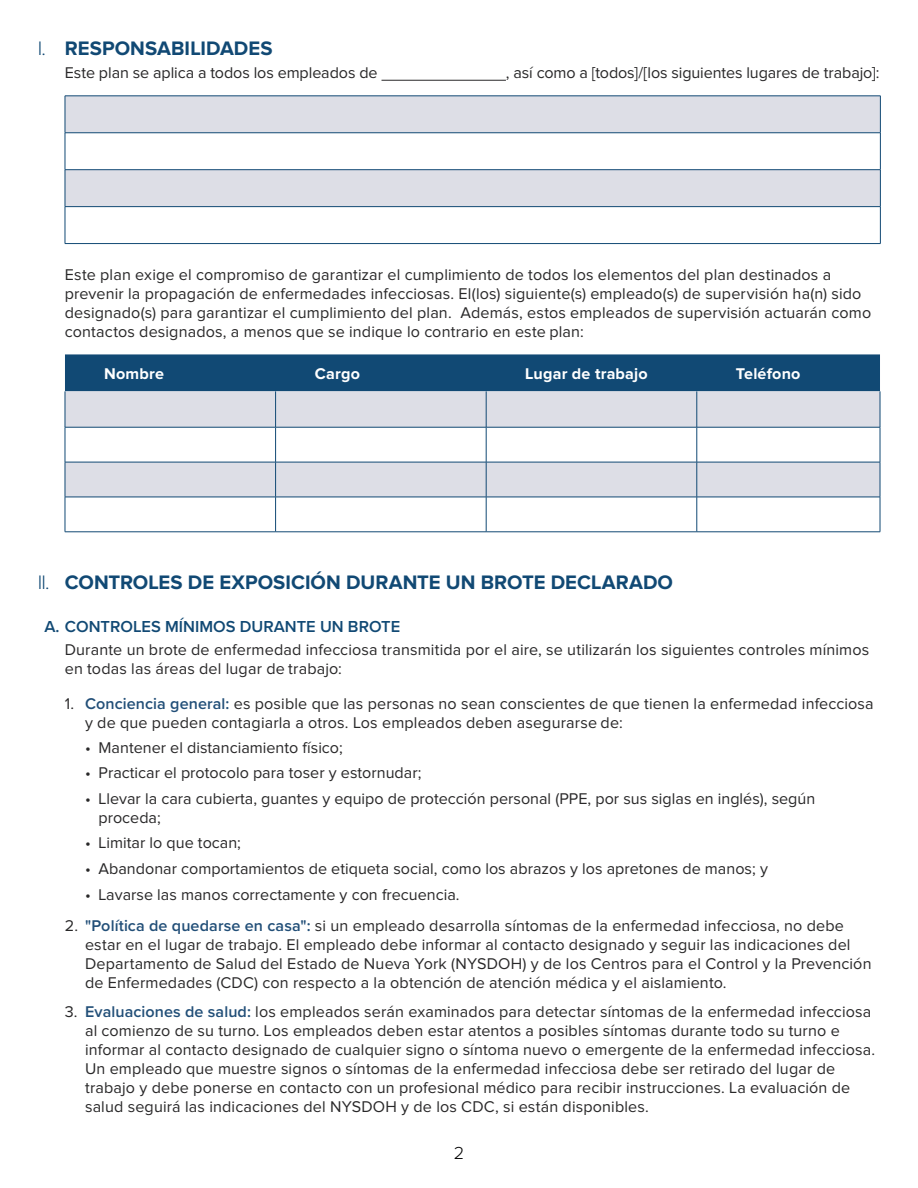
<style>
.page{position:relative;width:918px;height:1188px;background:#fff}
.page>*{position:absolute;margin:0;border:0;box-sizing:border-box;transform-origin:0 0}
.t1{font:700 20.25px "Proxima Nova";color:#114974}
.t2{font:300 18px "Proxima Nova";color:#000}
.t3{font:600 16.5px "Proxima Nova";color:#114974}
.t4{font:16.2px/18.9px "Proxima Nova";letter-spacing:.01em;color:#292829}
.t5{font:700 16.2px "Proxima Nova";letter-spacing:.01em;color:#fff}
.s1{font-weight:300}
.s2{font-weight:600;color:#224f78}
</style>
<div class="page">
<hr style="left:382px;top:80px;width:124px;height:1px;background:#292829">
<svg style="left:66px;top:97px;width:814px;height:109px;fill:#dddee6"></svg>
<hr style="left:65px;top:96px;width:816px;height:1px;background:#114974">
<hr style="left:65px;top:133px;width:816px;height:1px;background:#114974">
<hr style="left:65px;top:169px;width:816px;height:1px;background:#114974">
<hr style="left:65px;top:206px;width:816px;height:1px;background:#114974">
<hr style="left:65px;top:243px;width:816px;height:1px;background:#114974">
<hr style="left:65px;top:96px;width:1px;height:37px;background:#114974">
<hr style="left:880px;top:96px;width:1px;height:37px;background:#114974">
<hr style="left:65px;top:133px;width:1px;height:37px;background:#114974">
<hr style="left:880px;top:133px;width:1px;height:37px;background:#114974">
<hr style="left:65px;top:170px;width:1px;height:36px;background:#114974">
<hr style="left:880px;top:170px;width:1px;height:36px;background:#114974">
<hr style="left:65px;top:207px;width:1px;height:36px;background:#114974">
<hr style="left:880px;top:207px;width:1px;height:36px;background:#114974">
<div style="left:65px;top:354px;width:815px;height:37px;background:#114974"></div>
<svg style="left:66px;top:391px;width:814px;height:106px;fill:#dddee6"></svg>
<hr style="left:65px;top:497px;width:1px;height:35px;background:#114974">
<hr style="left:275px;top:497px;width:1px;height:35px;background:#114974">
<hr style="left:486px;top:497px;width:1px;height:35px;background:#114974">
<hr style="left:697px;top:497px;width:1px;height:35px;background:#114974">
<hr style="left:880px;top:497px;width:1px;height:35px;background:#114974">
<hr style="left:65px;top:532px;width:211px;height:1px;background:#114974">
<hr style="left:276px;top:532px;width:210px;height:1px;background:#114974">
<hr style="left:486px;top:532px;width:211px;height:1px;background:#114974">
<hr style="left:697px;top:532px;width:183px;height:1px;background:#114974">
<hr style="left:880px;top:391px;width:1px;height:36px;background:#114974">
<hr style="left:65px;top:427px;width:1px;height:35px;background:#114974">
<hr style="left:880px;top:427px;width:1px;height:35px;background:#114974">
<hr style="left:65px;top:462px;width:1px;height:35px;background:#114974">
<hr style="left:880px;top:462px;width:1px;height:35px;background:#114974">
<hr style="left:65px;top:497px;width:211px;height:1px;background:#114974">
<hr style="left:276px;top:497px;width:210px;height:1px;background:#114974">
<hr style="left:486px;top:497px;width:211px;height:1px;background:#114974">
<hr style="left:697px;top:497px;width:183px;height:1px;background:#114974">
<hr style="left:65px;top:391px;width:1px;height:36px;background:#114974">
<hr style="left:275px;top:391px;width:1px;height:36px;background:#114974">
<hr style="left:486px;top:391px;width:1px;height:36px;background:#114974">
<hr style="left:65px;top:427px;width:211px;height:1px;background:#114974">
<hr style="left:697px;top:391px;width:1px;height:36px;background:#114974">
<hr style="left:276px;top:427px;width:210px;height:1px;background:#114974">
<hr style="left:275px;top:427px;width:1px;height:35px;background:#114974">
<hr style="left:486px;top:427px;width:211px;height:1px;background:#114974">
<hr style="left:486px;top:427px;width:1px;height:35px;background:#114974">
<hr style="left:697px;top:427px;width:183px;height:1px;background:#114974">
<hr style="left:697px;top:427px;width:1px;height:35px;background:#114974">
<hr style="left:65px;top:462px;width:211px;height:1px;background:#114974">
<hr style="left:276px;top:462px;width:210px;height:1px;background:#114974">
<hr style="left:275px;top:462px;width:1px;height:35px;background:#114974">
<hr style="left:486px;top:462px;width:211px;height:1px;background:#114974">
<hr style="left:486px;top:462px;width:1px;height:35px;background:#114974">
<hr style="left:697px;top:462px;width:183px;height:1px;background:#114974">
<hr style="left:697px;top:462px;width:1px;height:35px;background:#114974">
<p class="t1" style="left:38px;top:39px;width:236px"><span class="s1">I.</span> RESPONSABILIDADES</p>
<p class="t4" style="left:65px;top:64px;width:314px">Este plan se aplica a todos los empleados de</p>
<p class="t4" style="left:506px;top:64px;width:375px">, así como a [todos]/[los siguientes lugares de trabajo]:</p>
<p class="t4" style="left:65px;top:266px;width:808px">Este plan exige el compromiso de garantizar el cumplimiento de todos los elementos del plan destinados a prevenir la propagación de enfermedades infecciosas. El(los) siguiente(s) empleado(s) de supervisión ha(n) sido designado(s) para garantizar el cumplimiento del plan. Además, estos empleados de supervisión actuarán como contactos designados, a menos que se indique lo contrario en este plan:</p>
<p class="t5" style="left:104px;top:366px;width:62px">Nombre</p>
<p class="t5" style="left:315px;top:366px;width:47px">Cargo</p>
<p class="t5" style="left:525px;top:366px;width:124px">Lugar de trabajo</p>
<p class="t5" style="left:736px;top:366px;width:66px">Teléfono</p>
<p class="t1" style="left:38px;top:573px;width:637px"><span class="s1">II.</span> CONTROLES DE EXPOSICIÓN DURANTE UN BROTE DECLARADO</p>
<p class="t3" style="left:45px;top:614px;width:357px">A. CONTROLES MÍNIMOS DURANTE UN BROTE</p>
<p class="t4" style="left:65px;top:641px;width:806px">Durante un brote de enfermedad infecciosa transmitida por el aire, se utilizarán los siguientes controles mínimos en todas las áreas del lugar de trabajo:</p>
<p class="t4" style="left:85px;top:695px;width:790px;text-indent:-20px">1. <span class="s2">Conciencia general:</span> es posible que las personas no sean conscientes de que tienen la enfermedad infecciosa y de que pueden contagiarla a otros. Los empleados deben asegurarse de:</p>
<p class="t4" style="left:85px;top:738px;width:259px">• Mantener el distanciamiento físico;</p>
<p class="t4" style="left:85px;top:764px;width:338px">• Practicar el protocolo para toser y estornudar;</p>
<p class="t4" style="left:99px;top:790px;width:718px;text-indent:-13px">• Llevar la cara cubierta, guantes y equipo de protección personal (PPE, por sus siglas en inglés), según proceda;</p>
<p class="t4" style="left:85px;top:834px;width:157px">• Limitar lo que tocan;</p>
<p class="t4" style="left:85px;top:860px;width:684px">• Abandonar comportamientos de etiqueta social, como los abrazos y los apretones de manos; y</p>
<p class="t4" style="left:85px;top:886px;width:376px">• Lavarse las manos correctamente y con frecuencia.</p>
<p class="t4" style="left:85px;top:917px;width:788px;text-indent:-20px">2. <span class="s2">"Política de quedarse en casa":</span> si un empleado desarrolla síntomas de la enfermedad infecciosa, no debe estar en el lugar de trabajo. El empleado debe informar al contacto designado y seguir las indicaciones del Departamento de Salud del Estado de Nueva York (NYSDOH) y de los Centros para el Control y la Prevención de Enfermedades (CDC) con respecto a la obtención de atención médica y el aislamiento.</p>
<p class="t4" style="left:85px;top:1003px;width:792px;text-indent:-20px">3. <span class="s2">Evaluaciones de salud:</span> los empleados serán examinados para detectar síntomas de la enfermedad infecciosa al comienzo de su turno. Los empleados deben estar atentos a posibles síntomas durante todo su turno e informar al contacto designado de cualquier signo o síntoma nuevo o emergente de la enfermedad infecciosa.<br>Un empleado que muestre signos o síntomas de la enfermedad infecciosa debe ser retirado del lugar de trabajo y debe ponerse en contacto con un profesional médico para recibir instrucciones. La evaluación de salud seguirá las indicaciones del NYSDOH y de los CDC, si están disponibles.</p>
<p class="t2" style="left:454px;top:1139px;width:12px">2</p>
</div>
